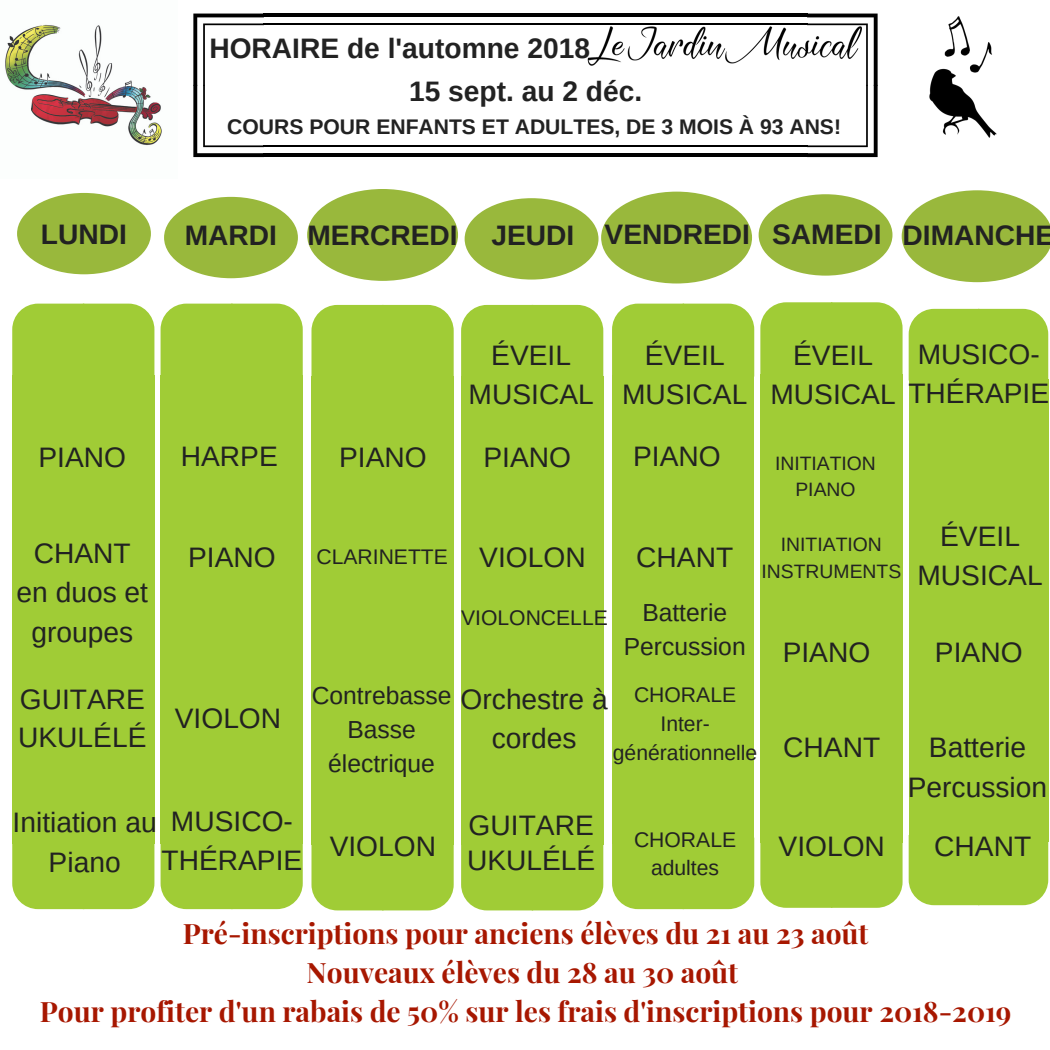
<style>
.page{position:relative;width:1050px;height:1050px;background:#fff}
.page>*{position:absolute;margin:0;border:0;box-sizing:border-box;transform-origin:0 0}
.t1{font:28.18px/39.4px "Arimo";color:#222;text-align:center}
.t2{font:700 28.18px/39.4px "Playfair Display";color:#a71700;text-align:center}
.t3{font:700 28.18px/43.4px "Arimo";color:#222}
.t4{font:24.68px/34.1px "Arimo";color:#222;text-align:center}
.t5{font:21.18px/28.9px "Arimo";color:#222;text-align:center}
.t6{font:700 21.18px "Arimo";color:#222}
.t7{font:19.43px/26.2px "Arimo";color:#222;text-align:center}
</style>
<div class="page">
<img style="left:5px;top:24px;width:157px;height:122px">
<svg style="left:193px;top:14px;width:71px;height:143px"></svg>
<svg style="left:807px;top:97px;width:71px;height:60px"></svg>
<hr style="left:264px;top:14px;width:544px;height:3px;background:#000">
<hr style="left:264px;top:23px;width:544px;height:2px;background:#000">
<hr style="left:264px;top:153px;width:544px;height:4px;background:#000">
<hr style="left:264px;top:145px;width:544px;height:2px;background:#000">
<svg style="left:164px;top:197px;width:134px;height:81px"></svg>
<svg style="left:17px;top:193px;width:134px;height:81px"></svg>
<svg style="left:307px;top:189px;width:151px;height:92px"></svg>
<svg style="left:759px;top:194px;width:133px;height:82px"></svg>
<div style="left:161px;top:304px;width:142px;height:71px;background:#a0cc36"></div>
<div style="left:161px;top:375px;width:72px;height:469px;background:#a0cc36"></div>
<div style="left:231px;top:375px;width:72px;height:469px;background:#a0cc36"></div>
<div style="left:161px;top:844px;width:142px;height:65px;background:#a0cc36"></div>
<div style="left:12px;top:304px;width:142px;height:71px;background:#a0cc36"></div>
<div style="left:12px;top:375px;width:72px;height:469px;background:#a0cc36"></div>
<div style="left:83px;top:375px;width:71px;height:469px;background:#a0cc36"></div>
<div style="left:12px;top:844px;width:142px;height:65px;background:#a0cc36"></div>
<div style="left:311px;top:305px;width:143px;height:71px;background:#a0cc36"></div>
<div style="left:311px;top:376px;width:72px;height:469px;background:#a0cc36"></div>
<div style="left:382px;top:376px;width:72px;height:469px;background:#a0cc36"></div>
<div style="left:311px;top:845px;width:143px;height:65px;background:#a0cc36"></div>
<div style="left:461px;top:305px;width:142px;height:71px;background:#a0cc36"></div>
<div style="left:461px;top:376px;width:72px;height:469px;background:#a0cc36"></div>
<div style="left:532px;top:376px;width:71px;height:469px;background:#a0cc36"></div>
<div style="left:461px;top:845px;width:142px;height:65px;background:#a0cc36"></div>
<div style="left:612px;top:304px;width:142px;height:71px;background:#a0cc36"></div>
<div style="left:612px;top:375px;width:72px;height:469px;background:#a0cc36"></div>
<div style="left:683px;top:375px;width:71px;height:469px;background:#a0cc36"></div>
<div style="left:612px;top:844px;width:142px;height:65px;background:#a0cc36"></div>
<div style="left:760px;top:302px;width:143px;height:72px;background:#a0cc36"></div>
<div style="left:760px;top:374px;width:72px;height:469px;background:#a0cc36"></div>
<div style="left:831px;top:374px;width:72px;height:469px;background:#a0cc36"></div>
<div style="left:760px;top:843px;width:143px;height:65px;background:#a0cc36"></div>
<div style="left:909px;top:309px;width:139px;height:70px;background:#a0cc36"></div>
<div style="left:909px;top:379px;width:70px;height:462px;background:#a0cc36"></div>
<div style="left:978px;top:379px;width:70px;height:462px;background:#a0cc36"></div>
<div style="left:909px;top:841px;width:139px;height:64px;background:#a0cc36"></div>
<img style="left:537px;top:13px;width:341px;height:84px">
<svg style="left:902px;top:190px;width:148px;height:92px"></svg>
<img style="left:929px;top:16px;width:68px;height:122px">
<svg style="left:465px;top:192px;width:287px;height:92px"></svg>
<p class="t3" style="left:409px;top:26px;width:235px;text-indent:-200px">HORAIRE de l'automne 2018<br>15 sept. au 2 déc.</p>
<p class="t6" style="left:227px;top:115px;width:615px">COURS POUR ENFANTS ET ADULTES, DE 3 MOIS À 93 ANS!</p>
<p class="t3" style="left:41px;top:213px;width:88px">LUNDI</p>
<p class="t3" style="left:185px;top:214px;width:391px">MARDI MERCREDI JEUDI</p>
<p class="t3" style="left:772px;top:213px;width:111px">SAMEDI</p>
<p class="t3" style="left:605px;top:213px;width:147px">VENDREDI</p>
<p class="t3" style="left:903px;top:214px;width:153px">DIMANCHE</p>
<p class="t1" style="left:469px;top:335px;width:127px">ÉVEIL<br>MUSICAL</p>
<p class="t1" style="left:622px;top:335px;width:127px">ÉVEIL<br>MUSICAL</p>
<p class="t1" style="left:771px;top:335px;width:127px">ÉVEIL<br>MUSICAL</p>
<p class="t1" style="left:908px;top:334px;width:142px">MUSICO-<br>THÉRAPIE</p>
<p class="t1" style="left:39px;top:438px;width:89px">PIANO</p>
<p class="t1" style="left:181px;top:436px;width:98px">HARPE</p>
<p class="t1" style="left:339px;top:438px;width:89px">PIANO</p>
<p class="t1" style="left:483px;top:438px;width:89px">PIANO</p>
<p class="t1" style="left:633px;top:436px;width:89px">PIANO</p>
<p class="t7" style="left:775px;top:450px;width:102px">INITIATION<br>PIANO</p>
<p class="t1" style="left:34px;top:534px;width:98px">CHANT</p>
<p class="t1" style="left:636px;top:538px;width:98px">CHANT</p>
<p class="t1" style="left:17px;top:573px;width:133px">en duos et groupes</p>
<p class="t1" style="left:188px;top:538px;width:89px">PIANO</p>
<p class="t1" style="left:479px;top:538px;width:108px">VIOLON</p>
<p class="t5" style="left:317px;top:543px;width:133px">CLARINETTE</p>
<p class="t4" style="left:624px;top:595px;width:123px">Batterie<br>Percussion</p>
<p class="t5" style="left:461px;top:603px;width:148px">VIOLONCELLE</p>
<p class="t7" style="left:762px;top:531px;width:141px">INITIATION<br>INSTRUMENTS</p>
<p class="t1" style="left:783px;top:632px;width:89px">PIANO</p>
<p class="t1" style="left:20px;top:679px;width:127px">GUITARE</p>
<p class="t1" style="left:18px;top:717px;width:130px">UKULÉLÉ</p>
<p class="t1" style="left:175px;top:699px;width:108px">VIOLON</p>
<p class="t4" style="left:312px;top:678px;width:141px">Contrebasse<br>Basse électrique</p>
<p class="t5" style="left:613px;top:680px;width:146px">CHORALE<br>Inter&shy;générationnelle</p>
<p class="t1" style="left:461px;top:679px;width:149px">Orchestre à cordes</p>
<p class="t1" style="left:162px;top:801px;width:142px">MUSICO-<br>THÉRAPIE</p>
<p class="t1" style="left:13px;top:803px;width:146px">Initiation au<br>Piano</p>
<p class="t1" style="left:330px;top:826px;width:108px">VIOLON</p>
<p class="t1" style="left:469px;top:805px;width:127px">GUITARE</p>
<p class="t1" style="left:467px;top:841px;width:130px">UKULÉLÉ</p>
<p class="t5" style="left:634px;top:825px;width:104px">CHORALE adultes</p>
<p class="t1" style="left:783px;top:728px;width:98px">CHANT</p>
<p class="t1" style="left:779px;top:826px;width:108px">VIOLON</p>
<p class="t1" style="left:918px;top:517px;width:127px">ÉVEIL<br>MUSICAL</p>
<p class="t1" style="left:935px;top:632px;width:89px">PIANO</p>
<p class="t1" style="left:908px;top:728px;width:141px">Batterie<br>Percussion</p>
<p class="t1" style="left:934px;top:826px;width:98px">CHANT</p>
<p class="t2" style="left:40px;top:912px;width:973px">Pré-inscriptions pour anciens élèves du 21 au 23 août<br>Nouveaux élèves du 28 au 30 août<br>Pour profiter d'un rabais de 50% sur les frais d'inscriptions pour 2018-2019</p>
</div>
